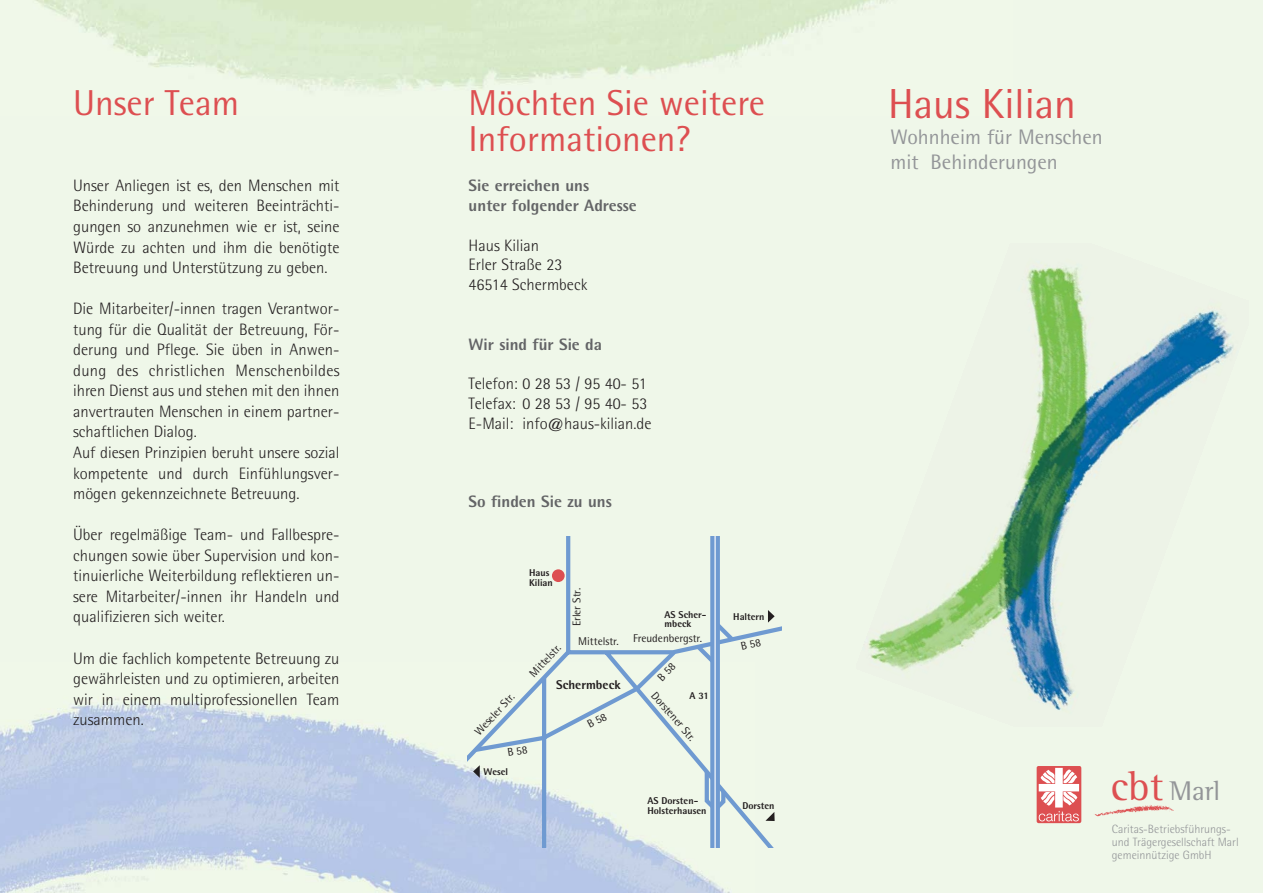
<style>
.page{position:relative;width:1263px;height:893px;background:#eff7e9}
.page>*{position:absolute;margin:0;border:0;box-sizing:border-box;transform-origin:0 0}
.t1{font:42px "AT Rotis Semi Sans";color:#dd4f51}
.t2{font:36px "AT Rotis Semi Sans";color:#dd4f51}
.t3{font:27.75px "Rotis Semi Serif";color:#939598}
.t4{font:21px/25.2px "AT Rotis Semi Sans";color:#939598}
.t5{font:300 16.5px/20.5px "AT Rotis Semi Sans";color:#231f20}
.t6{font:800 16.5px/19.8px "AT Rotis Semi Sans";color:#636466}
.t7{font:800 12.75px "AT Rotis Semi Sans";color:#231f20}
.t8{font:300 12px/13px "AT Rotis Semi Sans";color:#939598}
.t9{font:11.25px "AT Rotis Semi Sans";color:#231f20}
.t10{font:800 9.9px/9.9px "AT Rotis Semi Sans";color:#231f20}
.s1{font-size:41.55px;color:#dd4f51}
</style>
<div class="page">
<img style="left:1094px;top:805px;width:80px;height:12px">
<img style="left:1037px;top:766px;width:44px;height:57px">
<img style="left:0;top:698px;width:731px;height:195px">
<img style="left:868px;top:265px;width:366px;height:445px">
<svg style="left:467px;top:536px;width:315px;height:312px"></svg>
<svg style="left:710px;top:536px;width:10px;height:105px"></svg>
<svg style="left:471px;top:641px;width:256px;height:207px"></svg>
<div style="left:552px;top:569px;width:13px;height:13px;background:#dd4f51;border-radius:50%"></div>
<svg style="left:765px;top:812px;width:10px;height:9px"></svg>
<svg style="left:768px;top:610px;width:7px;height:13px"></svg>
<svg style="left:473px;top:765px;width:7px;height:13px"></svg>
<svg style="left:508px;top:746px;width:19px;height:10px"></svg>
<svg style="left:587px;top:713px;width:20px;height:15px"></svg>
<svg style="left:657px;top:663px;width:19px;height:18px"></svg>
<svg style="left:741px;top:638px;width:20px;height:12px"></svg>
<h2 class="t2" style="left:73px;top:89px;width:167px">Unser Team</h2>
<p class="t5" style="left:73px;top:177px;width:268px;text-align:justify">Unser Anliegen ist es, den Menschen mit Behinderung und weiteren Beeinträchti&shy;gungen so anzunehmen wie er ist, seine Würde zu achten und ihm die benötigte Betreuung und Unterstützung zu geben.</p>
<p class="t5" style="left:73px;top:300px;width:268px">Die Mitarbeiter/-innen tragen Verantwor&shy;tung für die Qualität der Betreuung, För&shy;derung und Pflege. Sie üben in Anwen&shy;dung des christlichen Menschenbildes ihren Dienst aus und stehen mit den ihnen anvertrauten Menschen in einem partner&shy;schaftlichen Dialog.<br>Auf diesen Prinzipien beruht unsere sozial kompetente und durch Einfühlungsver&shy;mögen gekennzeichnete Betreuung.</p>
<p class="t5" style="left:73px;top:526px;width:268px;text-align:justify">Über regelmäßige Team- und Fallbespre&shy;chungen sowie über Supervision und kon&shy;tinuierliche Weiterbildung reflektieren un&shy;sere Mitarbeiter/-innen ihr Handeln und qualifizieren sich weiter.</p>
<p class="t5" style="left:73px;top:649px;width:268px;text-align:justify">Um die fachlich kompetente Betreuung zu gewährleisten und zu optimieren, arbeiten wir in einem multiprofessionellen Team zusammen.</p>
<h2 class="t2" style="left:469px;top:89px;width:298px">Möchten Sie weitere</h2>
<h1 class="t1" style="left:888px;top:88px;width:189px">Haus Kilian</h1>
<h2 class="t2" style="left:469px;top:125px;width:223px">Informationen?</h2>
<p class="t6" style="left:469px;top:177px;width:170px">Sie erreichen uns<br>unter folgender Adresse</p>
<p class="t5" style="left:469px;top:237px;width:120px;line-height:19.8px">Haus Kilian<br>Erler Straße 23<br>46514 Schermbeck</p>
<p class="t4" style="left:890px;top:127px;width:214px">Wohnheim für Menschen mit Behinderungen</p>
<p class="t6" style="left:469px;top:336px;width:135px">Wir sind für Sie da</p>
<p class="t5" style="left:469px;top:375px;width:185px;line-height:19.8px">Telefon: 0 28 53 / 95 40- 51<br>Telefax: 0 28 53 / 95 40- 53<br>E-Mail: info@haus-kilian.de</p>
<p class="t6" style="left:469px;top:493px;width:145px">So finden Sie zu uns</p>
<p class="t9" style="left:474px;top:730px;width:54px;rotate:-47deg">Weseler Str.</p>
<p class="t10" style="left:484px;top:767px;width:26px">Wesel</p>
<p class="t10" style="left:529px;top:569px;width:25px">Haus<br>Kilian</p>
<p class="t9" style="left:528px;top:672px;width:42px;rotate:-47deg">Mittelstr.</p>
<p class="t9" style="left:572px;top:626px;width:40px;rotate:-90deg">Erler Str.</p>
<p class="t9" style="left:578px;top:637px;width:42px">Mittelstr.</p>
<p class="t7" style="left:556px;top:680px;width:66px">Schermbeck</p>
<p class="t10" style="left:664px;top:610px;width:43px">AS Scher&shy;mbeck</p>
<p class="t9" style="left:633px;top:634px;width:71px">Freudenbergstr.</p>
<p class="t9" style="left:657px;top:690px;width:63px;rotate:49deg">Dorstener Str.</p>
<p class="t10" style="left:689px;top:691px;width:21px">A 31</p>
<p class="t10" style="left:647px;top:796px;width:61px">AS Dorsten-<br>Holsterhausen</p>
<p class="t10" style="left:733px;top:613px;width:33px">Haltern</p>
<p class="t10" style="left:742px;top:802px;width:34px">Dorsten</p>
<h3 class="t3" style="left:1110px;top:780px;width:111px"><span class="s1">cbt</span> Marl</h3>
<p class="t8" style="left:1112px;top:823px;width:128px">Caritas-Betriebsführungs&shy;und Trägergesellschaft Marl gemeinnützige GmbH</p>
</div>
